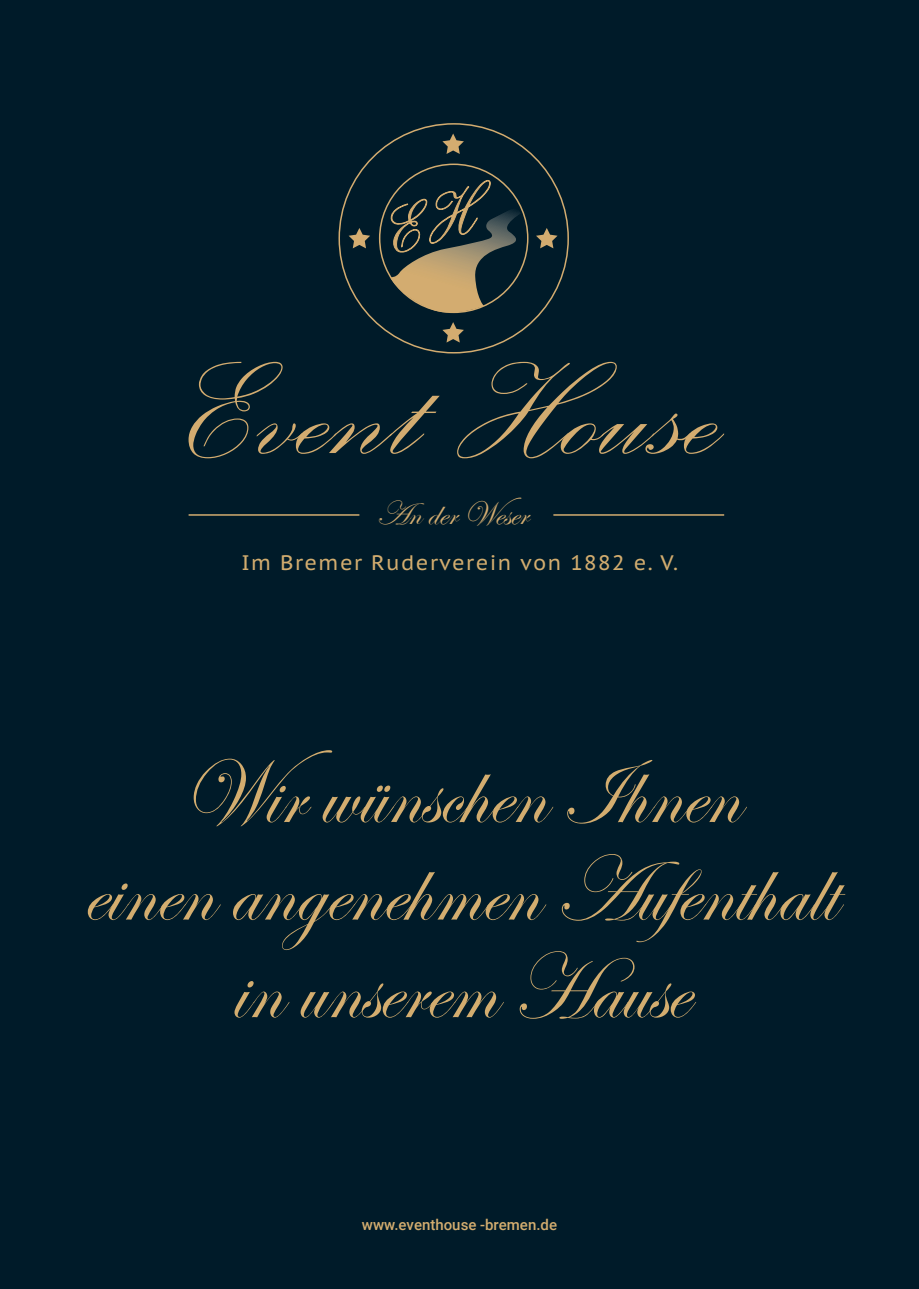
<style>
.page{position:relative;width:919px;height:1289px;background:#fff}
.page>*{position:absolute;margin:0;border:0;box-sizing:border-box;transform-origin:0 0}
.t1{font:172.35px "Palace Script";color:#d3ac70}
.t2{font:94.5px/97.5px "Edwardian Script ITC";color:#d3ad6f;text-align:center;scale:.95 1}
.t3{font:34.5px "Edwardian Script ITC";color:#d3ac70}
.t4{font:21px "PT Sans Pro Caption";letter-spacing:.07em;color:#d3ad6f}
.t5{font:500 15px "Roboto";color:#d3ad6f}
</style>
<div class="page">
<div style="left:0;top:0;width:918px;height:1288px;background:#001b29"></div>
<hr style="left:188px;top:514px;width:171px;height:1px;background:#d3ac70">
<hr style="left:553px;top:514px;width:171px;height:1px;background:#d3ac70">
<svg style="left:348px;top:228px;width:22px;height:20px"></svg>
<svg style="left:536px;top:228px;width:21px;height:20px"></svg>
<svg style="left:442px;top:133px;width:22px;height:21px"></svg>
<svg style="left:390px;top:180px;width:131px;height:162px"></svg>
<h1 class="t1" style="left:183px;top:299px;width:541px">Event House</h1>
<p class="t3" style="left:376px;top:494px;width:154px">An der Weser</p>
<p class="t4" style="left:241px;top:549px;width:438px">Im Bremer Ruderverein von 1882 e. V.</p>
<p class="t2" style="left:83px;top:748px;width:794px">Wir wünschen Ihnen<br>einen angenehmen Aufenthalt in unserem Hause</p>
<p class="t5" style="left:362px;top:1213px;width:197px">www.eventhouse -bremen.de</p>
</div>
